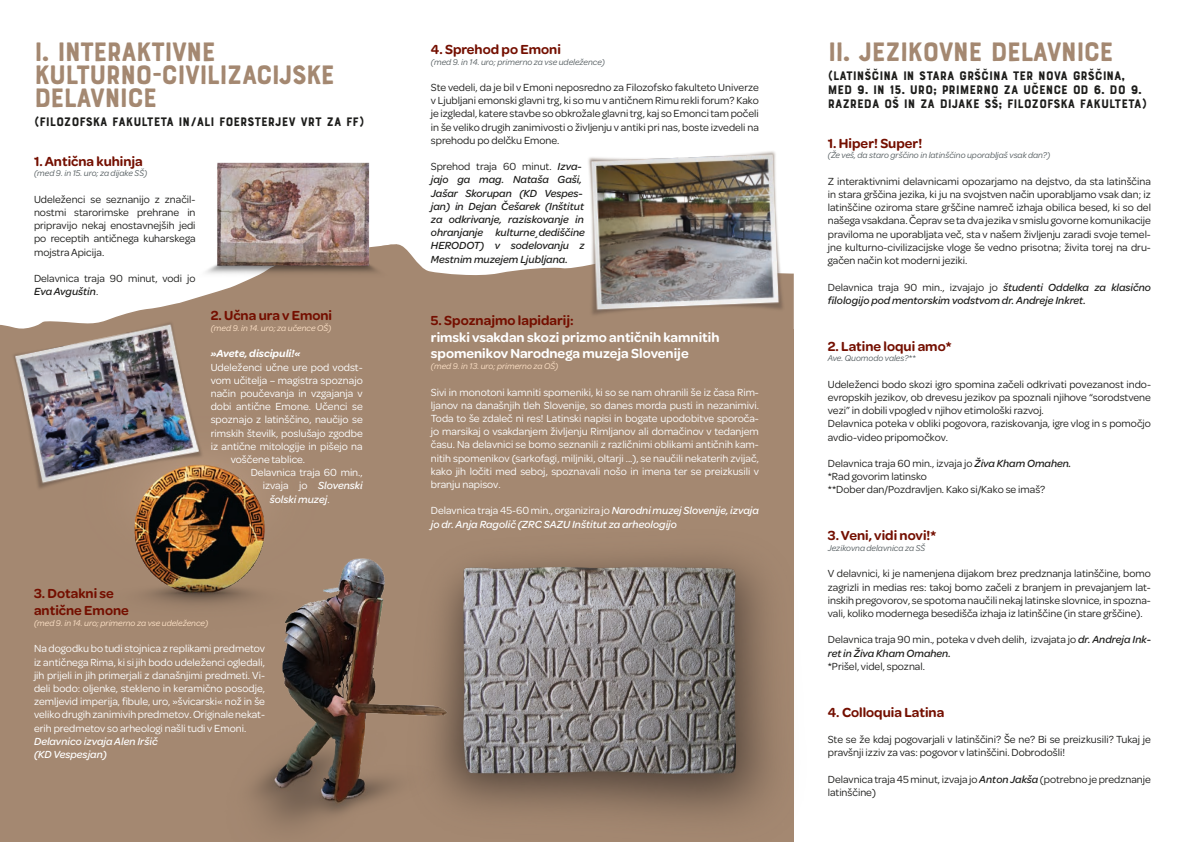
<style>
.page{position:relative;width:1185px;height:842px;background:#fff}
.page>*{position:absolute;margin:0;border:0;box-sizing:border-box;transform-origin:0 0}
.t1{font:28px/23px "Bourton Hand Base";letter-spacing:-.05em;color:#a48871}
.t2{font:600 14px/16.8px "Omnes";color:#740f00}
.t3{font:600 14px/16.8px "Omnes";color:#fff}
.t4{font:13px "Bourton Hand Base";letter-spacing:-.01em;color:#1d1d1b}
.t5{font:11px/13.2px "Omnes";color:#1d1d1b}
.t6{font:11px/13.2px "Omnes";color:#fff;text-align:justify}
.t7{font:italic 500 11px/13.2px "Omnes";color:#1d1d1b}
.t8{font:italic 500 11px/13.2px "Omnes";color:#fff}
.t9{font:italic 600 11px "Omnes";color:#fff}
.t10{font:italic 9px "Omnes";color:#575f62}
.t11{font:italic 9px "Omnes";color:#fde1c6}
.s1{font-weight:500;font-style:italic}
.s2{font-weight:400;font-style:normal}
</style>
<div class="page">
<div style="left:0;top:330px;width:794px;height:512px;background:#a48871"></div>
<div style="left:231px;top:307px;width:109px;height:23px;background:#a48871"></div>
<img style="left:134px;top:469px;width:129px;height:137px">
<img style="left:0;top:303px;width:231px;height:211px">
<svg style="left:340px;top:250px;width:219px;height:80px;fill:#a48871"></svg>
<img style="left:559px;top:151px;width:235px;height:179px">
<img style="left:475px;top:555px;width:298px;height:263px">
<img style="left:179px;top:162px;width:228px;height:145px">
<img style="left:205px;top:512px;width:270px;height:315px">
<h1 class="t1" style="left:34px;top:41px;width:303px">I. INTERAKTIVNE<br>KULTURNO-CIVILIZACIJSKE<br>DELAVNICE</h1>
<p class="t4" style="left:34px;top:114px;width:20px">(FILOZOFSKA</p>
<p class="t4" style="left:112px;top:114px;width:8px">FAKULTETA</p>
<p class="t4" style="left:179px;top:114px;width:25px">IN /ALI</p>
<p class="t4" style="left:219px;top:114px;width:15px">FOERSTERJEV</p>
<p class="t4" style="left:301px;top:114px;width:8px">VRT</p>
<p class="t4" style="left:327px;top:114px;width:39px">ZA FF)</p>
<p class="t2" style="left:34px;top:152px;width:110px">1. Antična kuhinja</p>
<p class="t10" style="left:34px;top:168px;width:115px">(med 9. in 15. uro; za dijake SŠ)</p>
<p class="t5" style="left:34px;top:192px;width:163px;text-align:justify">Udeleženci se seznanijo z značil&shy;nostmi starorimske prehrane in pripravijo nekaj enostavnejših jedi po receptih antičnega kuharskega mojstra Apicija.</p>
<p class="t5" style="left:34px;top:271px;width:163px">Delavnica traja 90 minut, vodi jo<br><span class="s1">Eva Avguštin</span>.</p>
<p class="t2" style="left:211px;top:306px;width:123px">2. Učna ura v Emoni</p>
<p class="t11" style="left:211px;top:322px;width:122px">(med 9. in 14. uro; za učence OŠ)</p>
<p class="t9" style="left:211px;top:346px;width:91px">»Avete, discipuli!«</p>
<p class="t6" style="left:211px;top:360px;width:153px">Udeleženci učne ure pod vodst-</p>
<p class="t6" style="left:211px;top:373px;width:154px">vom učitelja – magistra spoznajo</p>
<p class="t6" style="left:211px;top:386px;width:154px">način poučevanja in vzgajanja v</p>
<p class="t6" style="left:211px;top:399px;width:153px">dobi antične Emone. Učenci se</p>
<p class="t6" style="left:211px;top:412px;width:154px">spoznajo z latinščino, naučijo se</p>
<p class="t6" style="left:211px;top:426px;width:154px">rimskih številk, poslušajo zgodbe</p>
<p class="t6" style="left:211px;top:439px;width:153px">iz antične mitologije in pišejo na</p>
<p class="t6" style="left:231px;top:452px;width:76px">voščene tablice.</p>
<p class="t6" style="left:251px;top:465px;width:113px">Delavnica traja 60 min.,</p>
<p class="t8" style="left:263px;top:478px;width:102px"><span class="s2">izvaja jo</span> Slovenski</p>
<p class="t8" style="left:270px;top:492px;width:61px">šolski muzej<span class="s2">.</span></p>
<p class="t2" style="left:34px;top:584px;width:96px">3. Dotakni se antične Emone</p>
<p class="t11" style="left:34px;top:617px;width:176px">(med 9. in 14. uro; primerno za vse udeležence)</p>
<p class="t6" style="left:34px;top:641px;width:233px">Na dogodku bo tudi stojnica z replikami predmetov iz antičnega Rima, ki si jih bodo udeleženci ogledali, jih prijeli in jih primerjali z današnjimi predmeti. Vi&shy;deli bodo: oljenke, stekleno in keramično posodje, zemljevid imperija, fibule, uro, »švicarski« nož in še veliko drugih zanimivih predmetov. Originale nekat&shy;erih predmetov so arheologi našli tudi v Emoni.</p>
<p class="t8" style="left:34px;top:734px;width:125px">Delavnico izvaja Alen Iršič (KD Vespesjan)</p>
<p class="t2" style="left:431px;top:40px;width:132px">4. Sprehod po Emoni</p>
<p class="t10" style="left:431px;top:56px;width:176px">(med 9. in 14. uro; primerno za vse udeležence)</p>
<p class="t5" style="left:431px;top:80px;width:330px;text-align:justify">Ste vedeli, da je bil v Emoni neposredno za Filozofsko fakulteto Univerze v Ljubljani emonski glavni trg, ki so mu v antičnem Rimu rekli forum? Kako je izgledal, katere stavbe so obkrožale glavni trg, kaj so Emonci tam počeli in še veliko drugih zanimivosti o življenju v antiki pri nas, boste izvedeli na sprehodu po delčku Emone.</p>
<p class="t7" style="left:431px;top:159px;width:155px"><span class="s2">Sprehod traja 60 minut.</span> Izva&shy;jajo ga mag. Nataša Gaši,<br>Jašar Skorupan (KD Vespes&shy;jan) in Dejan Češarek (Inštitut za odkrivanje, raziskovanje in ohranjanje kulturne¸dediščine<br>HERODOT) v sodelovanju z<br>Mestnim muzejem Ljubljana.</p>
<p class="t2" style="left:431px;top:311px;width:144px">5. Spoznajmo lapidarij:</p>
<p class="t3" style="left:431px;top:328px;width:290px">rimski vsakdan skozi prizmo antičnih kamnitih spomenikov Narodnega muzeja Slovenije</p>
<p class="t11" style="left:431px;top:360px;width:129px">(med 9. in 13. uro; primerno za OŠ)</p>
<p class="t6" style="left:431px;top:385px;width:330px">Sivi in monotoni kamniti spomeniki, ki so se nam ohranili še iz časa Rim&shy;ljanov na današnjih tleh Slovenije, so danes morda pusti in nezanimivi.<br>Toda to še zdaleč ni res! Latinski napisi in bogate upodobitve sporoča&shy;jo marsikaj o vsakdanjem življenju Rimljanov ali domačinov v tedanjem času. Na delavnici se bomo seznanili z različnimi oblikami antičnih kam&shy;nitih spomenikov (sarkofagi, miljniki, oltarji ...), se naučili nekaterih zvijač, kako jih ločiti med seboj, spoznavali nošo in imena ter se preizkusili v branju napisov.</p>
<p class="t8" style="left:431px;top:504px;width:330px"><span class="s2">Delavnica traja 45-60 min., organizira jo</span> Narodni muzej Slovenije, izvaja jo dr. Anja Ragolič (ZRC SAZU Inštitut za arheologijo</p>
<h1 class="t1" style="left:828px;top:41px;width:288px">II. JEZIKOVNE DELAVNICE</h1>
<p class="t4" style="left:828px;top:68px;width:13px">(LATIN</p>
<p class="t4" style="left:864px;top:68px;width:22px">ŠČINA</p>
<p class="t4" style="left:903px;top:68px;width:25px">IN STARA</p>
<p class="t4" style="left:959px;top:68px;width:37px">GRŠČINA</p>
<p class="t4" style="left:1013px;top:68px;width:8px">TER</p>
<p class="t4" style="left:1038px;top:68px;width:9px">NOVA</p>
<p class="t4" style="left:1073px;top:68px;width:54px">GRŠČINA,</p>
<p class="t4" style="left:828px;top:82px;width:150px">MED 9. IN 15. URO; PRIMERNO</p>
<p class="t4" style="left:1003px;top:82px;width:44px">ZA UČENCE</p>
<p class="t4" style="left:1073px;top:82px;width:71px">OD 6. DO 9.</p>
<p class="t4" style="left:828px;top:96px;width:9px">RAZREDA</p>
<p class="t4" style="left:884px;top:96px;width:63px">OŠ INZADIJAKE</p>
<p class="t4" style="left:984px;top:96px;width:37px">SŠ; FILOZOFSKA</p>
<p class="t4" style="left:1080px;top:96px;width:8px">FAKULTETA</p>
<p class="t4" style="left:1141px;top:96px;width:7px">)</p>
<p class="t2" style="left:828px;top:134px;width:96px">1. Hiper! Super!</p>
<p class="t10" style="left:828px;top:150px;width:224px">(Že veš, da staro grščino in latinščino uporabljaš vsak dan?)</p>
<p class="t5" style="left:828px;top:174px;width:325px;text-align:justify">Z interaktivnimi delavnicami opozarjamo na dejstvo, da sta latinščina in stara grščina jezika, ki ju na svojstven način uporabljamo vsak dan; iz latinščine oziroma stare grščine namreč izhaja obilica besed, ki so del našega vsakdana. Čeprav se ta dva jezika v smislu govorne komunikacije praviloma ne uporabljata več, sta v našem življenju zaradi svoje temel&shy;jne kulturno-civilizacijske vloge še vedno prisotna; živita torej na dru&shy;gačen način kot moderni jeziki.</p>
<p class="t7" style="left:828px;top:280px;width:325px"><span class="s2">Delavnica traja 90 min., izvajajo jo</span> študenti Oddelka za klasično filologijo pod mentorskim vodstvom dr. Andreje Inkret.</p>
<p class="t2" style="left:828px;top:337px;width:125px">2. Latine loqui amo*</p>
<p class="t10" style="left:828px;top:352px;width:89px">Ave. Quomodo vales?**</p>
<p class="t5" style="left:828px;top:377px;width:325px">Udeleženci bodo skozi igro spomina začeli odkrivati povezanost indo&shy;evropskih jezikov, ob drevesu jezikov pa spoznali njihove “sorodstvene vezi” in dobili vpogled v njihov etimološki razvoj.<br>Delavnica poteka v obliki pogovora, raziskovanja, igre vlog in s pomočjo avdio-video pripomočkov.</p>
<p class="t5" style="left:828px;top:456px;width:245px">Delavnica traja 60 min., izvaja jo <span class="s1">Živa Kham Omahen. </span>*Rad govorim latinsko<br>**Dober dan/Pozdravljen. Kako si/Kako se imaš?</p>
<p class="t2" style="left:828px;top:526px;width:110px">3. Veni, vidi novi!*</p>
<p class="t10" style="left:828px;top:542px;width:99px">Jezikovna delavnica za SŠ</p>
<p class="t5" style="left:828px;top:566px;width:325px;text-align:justify">V delavnici, ki je namenjena dijakom brez predznanja latinščine, bomo zagrizli in medias res: takoj bomo začeli z branjem in prevajanjem lat&shy;inskih pregovorov, se spotoma naučili nekaj latinske slovnice, in spozna&shy;vali, koliko modernega besedišča izhaja iz latinščine (in stare grščine).</p>
<p class="t5" style="left:828px;top:632px;width:325px">Delavnica traja 90 min., poteka v dveh delih, izvajata jo <span class="s1">dr. Andreja Ink&shy;ret in Živa Kham Omahen.</span></p>
<p class="t5" style="left:828px;top:659px;width:99px">*Prišel, videl, spoznal.</p>
<p class="t2" style="left:828px;top:703px;width:118px">4. Colloquia Latina</p>
<p class="t5" style="left:828px;top:732px;width:325px">Ste se že kdaj pogovarjali v latinščini? Še ne? Bi se preizkusili? Tukaj je pravšnji izziv za vas: pogovor v latinščini. Dobrodošli!</p>
<p class="t5" style="left:828px;top:772px;width:325px">Delavnica traja 45 minut, izvaja jo <span class="s1">Anton Jakša</span> (potrebno je predznanje latinščine)</p>
</div>
